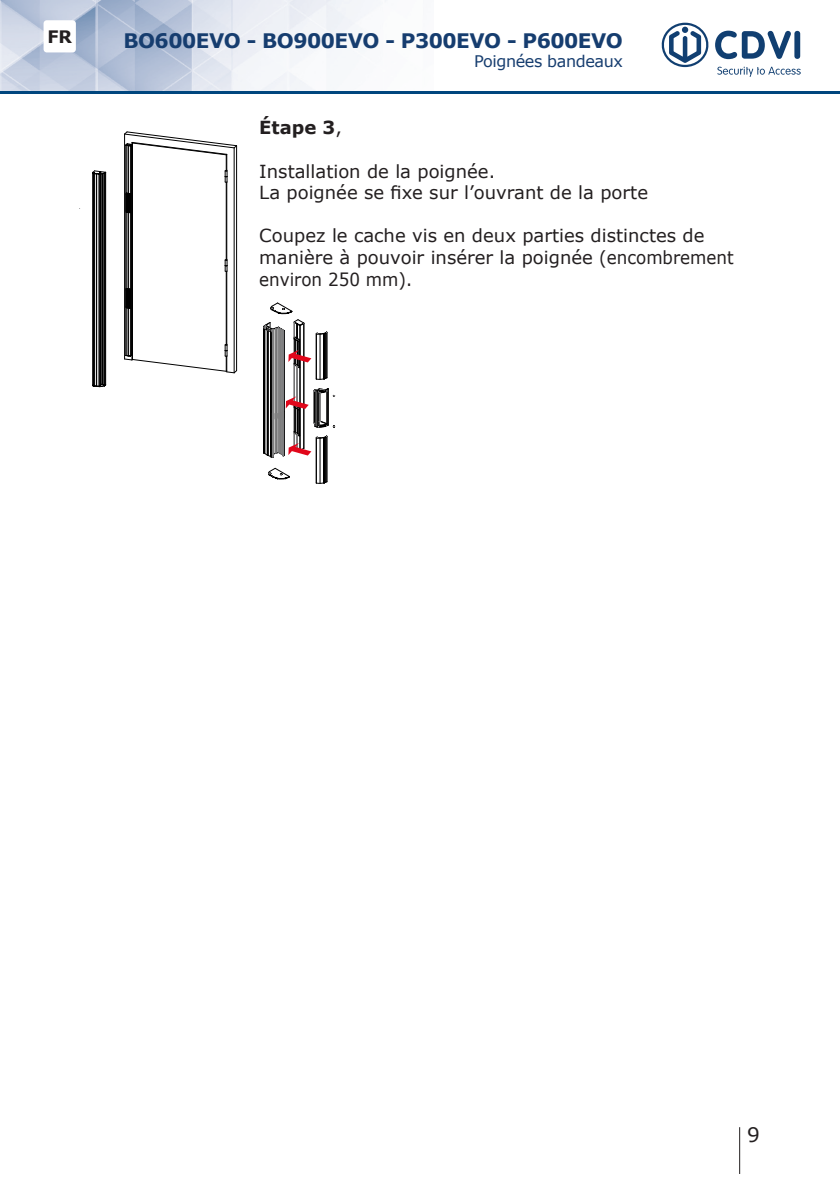
<style>
.page{position:relative;width:840px;height:1191px;background:#fff}
.page>*{position:absolute;margin:0;border:0;box-sizing:border-box;transform-origin:0 0}
.t1{font:700 20px "Verdana";letter-spacing:-.025em;color:#163d6f}
.t2{font:20px "Verdana";color:#231f20}
.Product_name{font:18px/21.6px "Verdana";color:#231f20}
.t3{font:700 18px "Verdana";color:#231f20}
.t4{font:700 17.2px "Verdana";color:#231f20}
.t5{font:16px "Verdana";letter-spacing:-.025em;color:#163d6f}
.s1{font-weight:400}
</style>
<div class="page">
<hr style="left:738px;top:1127px;width:1px;height:47px;background:#231f20">
<img style="left:0;top:0;width:387px;height:91px">
<svg style="left:661px;top:23px;width:47px;height:44px"></svg>
<svg style="left:717px;top:67px;width:83px;height:10px"></svg>
<svg style="left:715px;top:31px;width:75px;height:28px"></svg>
<div style="left:794px;top:31px;width:5px;height:28px;background:#113f71;border-radius:3px"></div>
<hr style="left:0;top:91px;width:839px;height:3px;background:#00467e">
<div style="left:44px;top:20px;width:32px;height:32px;background:#fff;border-radius:3px"></div>
<hr style="left:271px;top:332px;width:1px;height:125px;background:#000">
<hr style="left:270px;top:332px;width:1px;height:124px;background:#000">
<hr style="left:284px;top:330px;width:1px;height:88px;background:#000">
<hr style="left:267px;top:330px;width:1px;height:125px;background:#000">
<hr style="left:264px;top:328px;width:1px;height:125px;background:#000">
<hr style="left:263px;top:327px;width:1px;height:125px;background:#000">
<hr style="left:272px;top:332px;width:1px;height:88px;background:#808081">
<hr style="left:283px;top:331px;width:1px;height:87px;background:#808081">
<hr style="left:282px;top:330px;width:1px;height:89px;background:#808081">
<hr style="left:273px;top:329px;width:1px;height:90px;background:#808081">
<hr style="left:281px;top:330px;width:1px;height:89px;background:#808081">
<hr style="left:275px;top:328px;width:1px;height:90px;background:#808081">
<hr style="left:276px;top:328px;width:1px;height:90px;background:#808081">
<hr style="left:279px;top:328px;width:1px;height:91px;background:#808081">
<hr style="left:278px;top:327px;width:1px;height:91px;background:#808081">
<svg style="left:268px;top:468px;width:22px;height:11px"></svg>
<hr style="left:299px;top:325px;width:1px;height:125px;background:#000">
<hr style="left:303px;top:323px;width:1px;height:125px;background:#000">
<hr style="left:294px;top:365px;width:1px;height:40px;background:#808081">
<hr style="left:296px;top:366px;width:1px;height:40px;background:#808081">
<hr style="left:92px;top:173px;width:1px;height:212px;background:#000">
<hr style="left:125px;top:145px;width:1px;height:210px;background:#000">
<hr style="left:100px;top:174px;width:1px;height:212px;background:#000">
<hr style="left:105px;top:172px;width:1px;height:213px;background:#000">
<hr style="left:132px;top:143px;width:1px;height:216px;background:#000">
<hr style="left:234px;top:148px;width:1px;height:225px;background:#000">
<hr style="left:236px;top:146px;width:1px;height:225px;background:#000">
<hr style="left:226px;top:271px;width:1px;height:74px;background:#000">
<hr style="left:226px;top:182px;width:1px;height:78px;background:#000">
<hr style="left:131px;top:142px;width:1px;height:218px;background:#000">
<hr style="left:124px;top:134px;width:1px;height:225px;background:#000">
<svg style="left:225px;top:259px;width:2px;height:13px"></svg>
<hr style="left:94px;top:174px;width:1px;height:212px;background:#000">
<hr style="left:96px;top:174px;width:1px;height:212px;background:#000">
<hr style="left:99px;top:174px;width:1px;height:212px;background:#000">
<hr style="left:93px;top:173px;width:1px;height:212px;background:#000">
<hr style="left:101px;top:174px;width:1px;height:210px;background:#000">
<hr style="left:102px;top:174px;width:1px;height:210px;background:#000">
<hr style="left:104px;top:173px;width:1px;height:212px;background:#000">
<hr style="left:130px;top:146px;width:1px;height:210px;background:#000">
<hr style="left:126px;top:145px;width:1px;height:210px;background:#000">
<svg style="left:124px;top:344px;width:113px;height:29px"></svg>
<hr style="left:128px;top:308px;width:1px;height:48px;background:#000">
<svg style="left:126px;top:288px;width:4px;height:21px"></svg>
<hr style="left:128px;top:212px;width:1px;height:77px;background:#000">
<svg style="left:127px;top:193px;width:3px;height:20px"></svg>
<hr style="left:128px;top:146px;width:1px;height:47px;background:#000">
<svg style="left:92px;top:170px;width:15px;height:5px"></svg>
<svg style="left:92px;top:384px;width:14px;height:3px"></svg>
<svg style="left:124px;top:131px;width:113px;height:52px"></svg>
<hr style="left:319px;top:438px;width:1px;height:45px;background:#000">
<hr style="left:316px;top:438px;width:1px;height:45px;background:#000">
<hr style="left:323px;top:437px;width:1px;height:46px;background:#000">
<hr style="left:325px;top:437px;width:1px;height:45px;background:#000">
<hr style="left:324px;top:437px;width:1px;height:45px;background:#000">
<hr style="left:326px;top:436px;width:1px;height:46px;background:#000">
<svg style="left:316px;top:481px;width:11px;height:3px"></svg>
<hr style="left:319px;top:334px;width:1px;height:45px;background:#000">
<hr style="left:316px;top:334px;width:1px;height:45px;background:#000">
<hr style="left:323px;top:334px;width:1px;height:45px;background:#000">
<hr style="left:325px;top:333px;width:1px;height:45px;background:#000">
<hr style="left:324px;top:333px;width:1px;height:46px;background:#000">
<hr style="left:326px;top:332px;width:1px;height:46px;background:#000">
<svg style="left:316px;top:377px;width:11px;height:3px"></svg>
<svg style="left:263px;top:302px;width:64px;height:66px"></svg>
<svg style="left:263px;top:388px;width:72px;height:70px"></svg>
<p class="t4" style="left:47px;top:24px;width:26px">FR</p>
<p class="t1" style="left:123px;top:26px;width:501px">BO600EVO - BO900EVO - P300EVO - P600EVO</p>
<p class="t5" style="left:474px;top:50px;width:150px">Poignées bandeaux</p>
<p class="t3" style="left:259px;top:115px;width:84px">Étape 3<span class="s1">,</span></p>
<p class="Product_name" style="left:259px;top:160px;width:237px">Installation de la poignée.</p>
<p class="Product_name" style="left:259px;top:182px;width:390px">La poignée se fixe sur l’ouvrant de la porte</p>
<p class="Product_name" style="left:259px;top:225px;width:475px">Coupez le cache vis en deux parties distinctes de manière à pouvoir insérer la poignée (encombrement environ 250 mm).</p>
<p class="t2" style="left:746px;top:1121px;width:14px">9</p>
</div>
